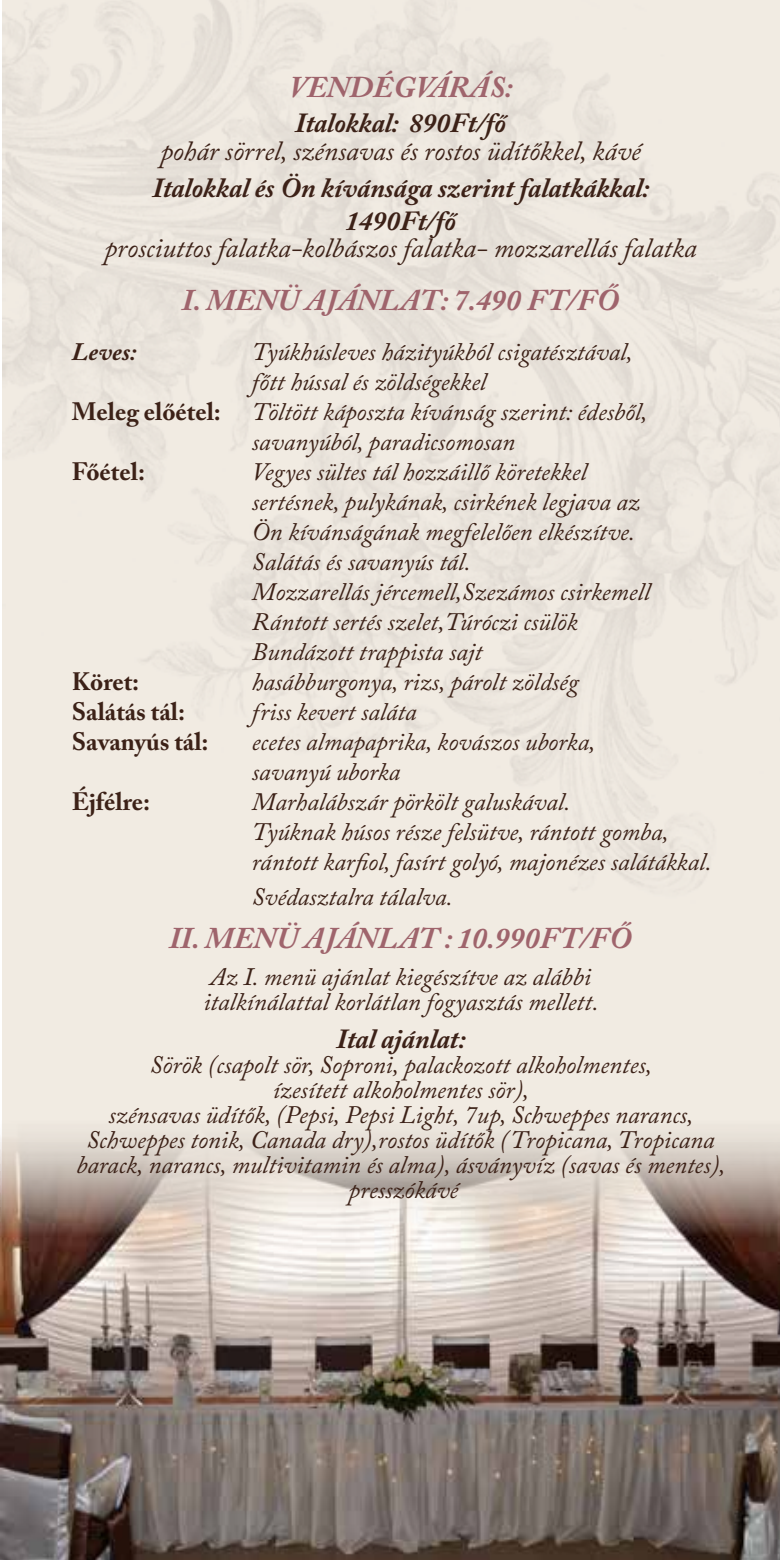
<style>
.page{position:relative;width:780px;height:1560px;background:#fff}
.page>*{position:absolute;margin:0;border:0;box-sizing:border-box;transform-origin:0 0}
.t1{font:italic 700 30px "Adobe Caslon Pro";color:#9f646c}
.t2{font:italic 27.5px "Adobe Caslon Pro";color:#3c2117}
.t3{font:italic 700 27.5px/32.5px "Adobe Caslon Pro";color:#3c2117;text-align:center}
.t4{font:italic 25px/30px "Adobe Caslon Pro";color:#3c2117}
.t5{font:700 25px "Adobe Caslon Pro";color:#3c2117}
.t6{font:italic 700 25px "Adobe Caslon Pro";letter-spacing:.005em;color:#3c2117}
.s1{font-weight:700;font-style:normal}
</style>
<div class="page">
<img style="left:1px;top:1108px;width:779px;height:451px">
<img style="left:0;top:1138px;width:1px;height:421px">
<p class="t1" style="left:289px;top:69px;width:225px">VENDÉGVÁRÁS:</p>
<p class="t3" style="left:295px;top:106px;width:212px">Italokkal: 890Ft/fő</p>
<p class="t2" style="left:160px;top:134px;width:482px">pohár sörrel, szénsavas és rostos üdítőkkel, kávé</p>
<p class="t3" style="left:152px;top:171px;width:498px">Italokkal és Ön kívánsága szerint falatkákkal:<br>1490Ft/fő</p>
<p class="t2" style="left:105px;top:232px;width:593px">prosciuttos falatka-kolbászos falatka- mozzarellás falatka</p>
<p class="t1" style="left:182px;top:282px;width:439px">I. MENÜ AJÁNLAT: 7.490 FT/FŐ</p>
<p class="t6" style="left:72px;top:336px;width:66px">Leves:</p>
<p class="t4" style="left:252px;top:336px;width:382px">Tyúkhúsleves házityúkból csigatésztával,</p>
<p class="t4" style="left:252px;top:366px;width:236px">főtt hússal és zöldségekkel</p>
<p class="t4" style="left:72px;top:396px;width:577px"><span class="s1">Meleg előétel:</span> Töltött káposzta kívánság szerint: édesből,</p>
<p class="t4" style="left:252px;top:426px;width:265px">savanyúból, paradicsomosan</p>
<p class="t5" style="left:72px;top:456px;width:75px">Főétel:</p>
<p class="t4" style="left:252px;top:456px;width:400px">Vegyes sültes tál hozzáillő köretekkel sertésnek, pulykának, csirkének legjava az Ön kívánságának megfelelően elkészítve.<br>Salátás és savanyús tál.<br>Mozzarellás jércemell,Szezámos csirkemell Rántott sertés szelet,Túróczi csülök Bundázott trappista sajt</p>
<p class="t5" style="left:72px;top:666px;width:69px">Köret:</p>
<p class="t4" style="left:252px;top:666px;width:328px">hasábburgonya, rizs, párolt zöldség</p>
<p class="t5" style="left:72px;top:696px;width:115px">Salátás tál:</p>
<p class="t4" style="left:252px;top:696px;width:166px">friss kevert saláta</p>
<p class="t5" style="left:72px;top:726px;width:138px">Savanyús tál:</p>
<p class="t4" style="left:252px;top:726px;width:345px">ecetes almapaprika, kovászos uborka, savanyú uborka</p>
<p class="t5" style="left:72px;top:786px;width:80px">Éjfélre:</p>
<p class="t4" style="left:252px;top:786px;width:461px">Marhalábszár pörkölt galuskával.<br>Tyúknak húsos része felsütve, rántott gomba, rántott karfiol, fasírt golyó, majonézes salátákkal.</p>
<p class="t4" style="left:252px;top:881px;width:202px">Svédasztalra tálalva.</p>
<p class="t1" style="left:169px;top:919px;width:464px">II. MENÜ AJÁNLAT : 10.990FT/FŐ</p>
<p class="t4" style="left:203px;top:963px;width:396px;line-height:25px">Az I. menü ajánlat kiegészítve az alábbi italkínálattal korlátlan fogyasztás mellett.</p>
<p class="t3" style="left:336px;top:1021px;width:131px">Ital ajánlat:</p>
<p class="t4" style="left:76px;top:1051px;width:650px;line-height:25px;text-align:center">Sörök (csapolt sör, Soproni, palackozott alkoholmentes,<br>ízesített alkoholmentes sör),<br>szénsavas üdítők, (Pepsi, Pepsi Light, 7up, Schweppes narancs, Schweppes tonik, Canada dry),rostos üdítők (Tropicana, Tropicana barack, narancs, multivitamin és alma), ásványvíz (savas és mentes), presszókávé</p>
</div>
